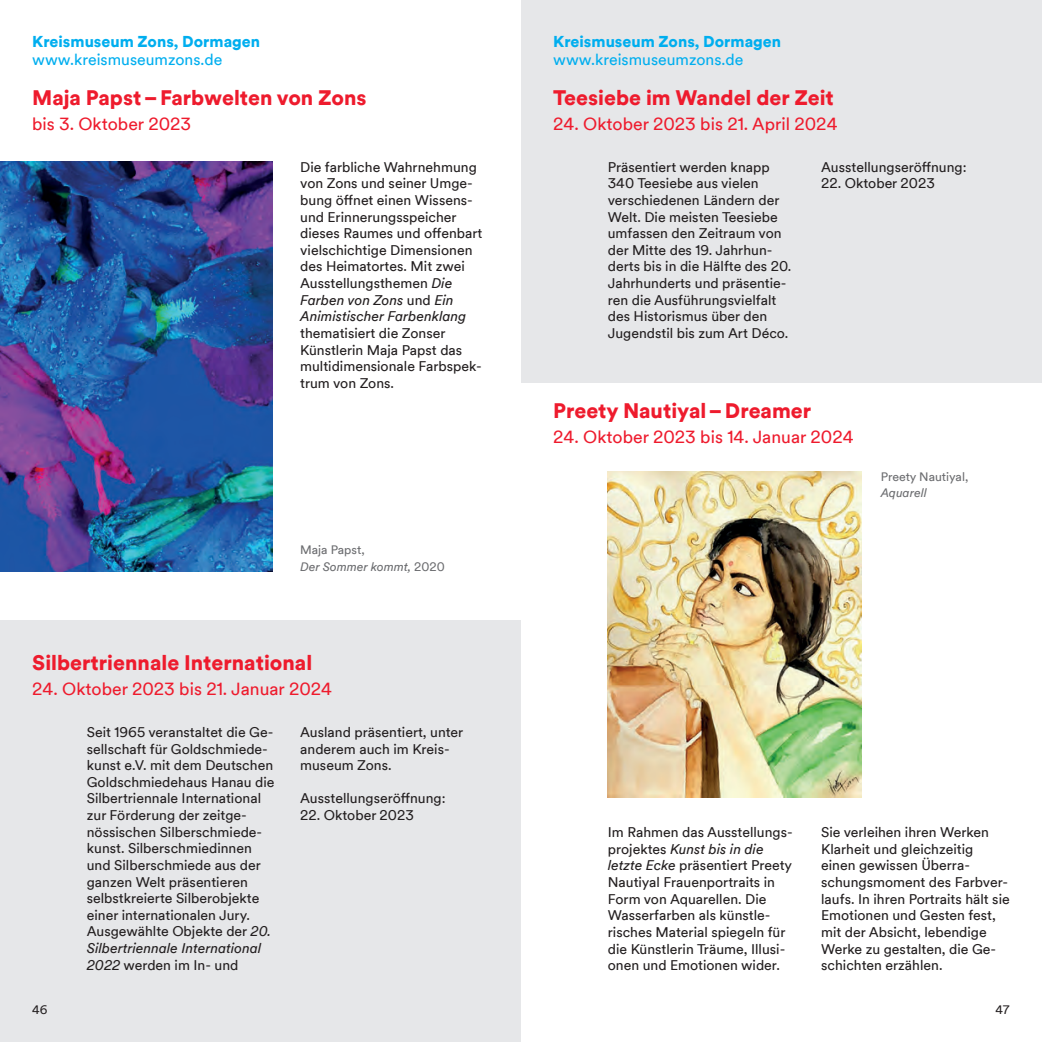
<style>
.page{position:relative;width:1042px;height:1042px;background:#fff}
.page>*{position:absolute;margin:0;border:0;box-sizing:border-box;transform-origin:0 0}
.t1{font:900 21px "Duesseldorf Circular TT";color:#ee1b2d}
.t2{font:17.5px "Duesseldorf Circular TT";color:#ee1b2d}
.t3{font:900 15.75px "Duesseldorf Circular TT";color:#00aeef}
.t4{font:15.75px "Duesseldorf Circular TT";color:#00aeef}
.t5{font:14px/16.6px "Duesseldorf Circular TT";color:#231f20}
.t6{font:italic 12.25px/16.6px "Duesseldorf Circular TT";color:#6c6d70}
.t7{font:12.25px "Duesseldorf Circular TT";color:#6c6d70}
.t8{font:12.25px "Duesseldorf Circular TT";color:#231f20}
.s1{font-style:italic}
.s2{font-style:normal}
</style>
<div class="page">
<div style="left:521px;top:0;width:521px;height:382px;background:#e6e7e9"></div>
<div style="left:0;top:620px;width:521px;height:422px;background:#e6e7e9"></div>
<img style="left:0;top:161px;width:272px;height:410px">
<img style="left:608px;top:471px;width:254px;height:326px">
<p class="t3" style="left:32px;top:30px;width:229px">Kreismuseum Zons, Dormagen</p>
<p class="t4" style="left:32px;top:49px;width:192px">www.kreismuseumzons.de</p>
<h1 class="t1" style="left:32px;top:83px;width:336px">Maja Papst – Farbwelten von Zons</h1>
<p class="t2" style="left:32px;top:112px;width:160px">bis 3. Oktober 2023</p>
<p class="t5" style="left:300px;top:158px;width:184px">Die farbliche Wahrnehmung von Zons und seiner Umge&shy;bung öffnet einen Wissens&shy;und Erinnerungsspeicher dieses Raumes und offenbart vielschichtige Dimensionen des Heimatortes. Mit zwei<br>Ausstellungsthemen <span class="s1">Die<br>Farben von Zons</span> und <span class="s1">Ein<br>Animistischer Farbenklang</span></p>
<p class="t5" style="left:300px;top:324px;width:183px">thematisiert die Zonser<br>Künstlerin Maja Papst das multidimensionale Farbspek&shy;trum von Zons.</p>
<p class="t6" style="left:300px;top:541px;width:146px"><span class="s2">Maja Papst,<br></span>Der Sommer kommt, <span class="s2">2020</span></p>
<h1 class="t1" style="left:32px;top:648px;width:281px">Silbertriennale International</h1>
<p class="t2" style="left:32px;top:677px;width:301px">24. Oktober 2023 bis 21. Januar 2024</p>
<p class="t5" style="left:87px;top:723px;width:189px">Seit 1965 veranstaltet die Ge&shy;sellschaft für Goldschmiede&shy;kunst e.V. mit dem Deutschen<br>Goldschmiedehaus Hanau die<br>Silbertriennale International zur Förderung der zeitge&shy;nössischen Silberschmiede&shy;kunst. Silberschmiedinnen und Silberschmiede aus der ganzen Welt präsentieren selbstkreierte Silberobjekte einer internationalen Jury.<br>Ausgewählte Objekte der <span class="s1">20.<br>Silbertriennale International<br>2022</span> werden im In- und</p>
<p class="t5" style="left:300px;top:723px;width:165px">Ausland präsentiert, unter anderem auch im Kreis&shy;museum Zons.</p>
<p class="t5" style="left:300px;top:789px;width:147px">Ausstellungseröffnung:</p>
<p class="t5" style="left:300px;top:806px;width:115px">22. Oktober 2023</p>
<p class="t3" style="left:553px;top:30px;width:229px">Kreismuseum Zons, Dormagen</p>
<p class="t4" style="left:553px;top:49px;width:192px">www.kreismuseumzons.de</p>
<h1 class="t1" style="left:553px;top:83px;width:282px">Teesiebe im Wandel der Zeit</h1>
<p class="t2" style="left:553px;top:112px;width:286px">24. Oktober 2023 bis 21. April 2024</p>
<p class="t5" style="left:608px;top:158px;width:185px">Präsentiert werden knapp<br>340 Teesiebe aus vielen verschiedenen Ländern der<br>Welt. Die meisten Teesiebe umfassen den Zeitraum von der Mitte des 19. Jahrhun&shy;derts bis in die Hälfte des 20.<br>Jahrhunderts und präsentie&shy;ren die Ausführungsvielfalt des Historismus über den<br>Jugendstil bis zum Art Déco.</p>
<p class="t5" style="left:821px;top:158px;width:147px">Ausstellungseröffnung:</p>
<p class="t5" style="left:821px;top:175px;width:115px">22. Oktober 2023</p>
<h1 class="t1" style="left:553px;top:396px;width:260px">Preety Nautiyal – Dreamer</h1>
<p class="t2" style="left:553px;top:425px;width:302px">24. Oktober 2023 bis 14. Januar 2024</p>
<p class="t7" style="left:881px;top:468px;width:89px">Preety Nautiyal,</p>
<p class="t6" style="left:881px;top:484px;width:47px">Aquarell</p>
<p class="t5" style="left:608px;top:823px;width:186px">Im Rahmen das Ausstellungs&shy;projektes <span class="s1">Kunst bis in die letzte Ecke</span> präsentiert Preety<br>Nautiyal Frauenportraits in<br>Form von Aquarellen. Die<br>Wasserfarben als künstle&shy;risches Material spiegeln für die Künstlerin Träume, Illusi&shy;onen und Emotionen wider.</p>
<p class="t5" style="left:821px;top:823px;width:190px">Sie verleihen ihren Werken<br>Klarheit und gleichzeitig einen gewissen Überra&shy;schungsmoment des Farbver&shy;laufs. In ihren Portraits hält sie<br>Emotionen und Gesten fest, mit der Absicht, lebendige<br>Werke zu gestalten, die Ge&shy;schichten erzählen.</p>
<p class="t8" style="left:32px;top:1001px;width:17px">46</p>
<p class="t8" style="left:995px;top:1001px;width:16px">47</p>
</div>
